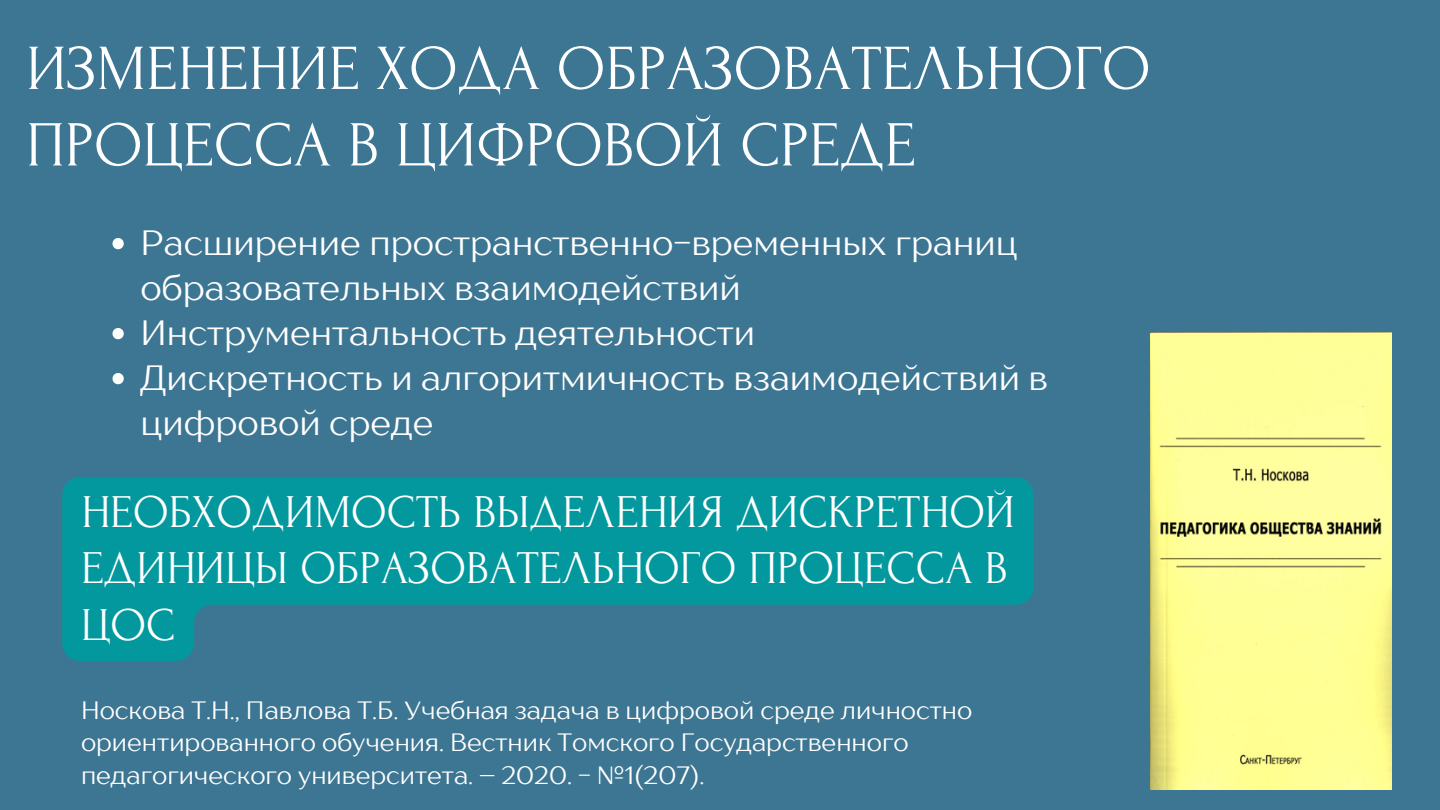
<style>
.page{position:relative;width:1440px;height:810px;background:#3d7692}
.page>*{position:absolute;margin:0;border:0;box-sizing:border-box;transform-origin:0 0}
.t1{font:64px/76.5px "Forum";color:#fff}
.t2{font:47px/56.2px "Forum";color:#fff}
.t3{font:35px/45px "TT Drugs";color:#fff}
.t4{font:25px/32.2px "TT Drugs";color:#fff}
</style>
<div class="page">
<img style="left:1150px;top:332px;width:242px;height:458px">
<svg style="left:112px;top:238px;width:12px;height:11px"></svg>
<svg style="left:112px;top:328px;width:12px;height:11px"></svg>
<svg style="left:112px;top:373px;width:12px;height:11px"></svg>
<svg style="left:62px;top:477px;width:972px;height:184px;fill:#03989e"></svg>
<p class="t1" style="left:26px;top:31px;width:1126px">ИЗМЕНЕНИЕ ХОДА ОБРАЗОВАТЕЛЬНОГО<br>ПРОЦЕССА В ЦИФРОВОЙ СРЕДЕ</p>
<p class="t3" style="left:140px;top:220px;width:879px">Расширение пространственно-временных границ образовательных взаимодействий</p>
<p class="t3" style="left:140px;top:310px;width:616px">Инструментальность деятельности</p>
<p class="t3" style="left:140px;top:355px;width:909px">Дискретность и алгоритмичность взаимодействий в цифровой среде</p>
<p class="t2" style="left:81px;top:485px;width:936px">НЕОБХОДИМОСТЬ ВЫДЕЛЕНИЯ ДИСКРЕТНОЙ<br>ЕДИНИЦЫ ОБРАЗОВАТЕЛЬНОГО ПРОЦЕССА В<br>ЦОС</p>
<p class="t4" style="left:81px;top:694px;width:893px">Носкова Т.Н., Павлова Т.Б. Учебная задача в цифровой среде личностно ориентированного обучения. Вестник Томского Государственного педагогического университета. – 2020. - №1(207).</p>
</div>
